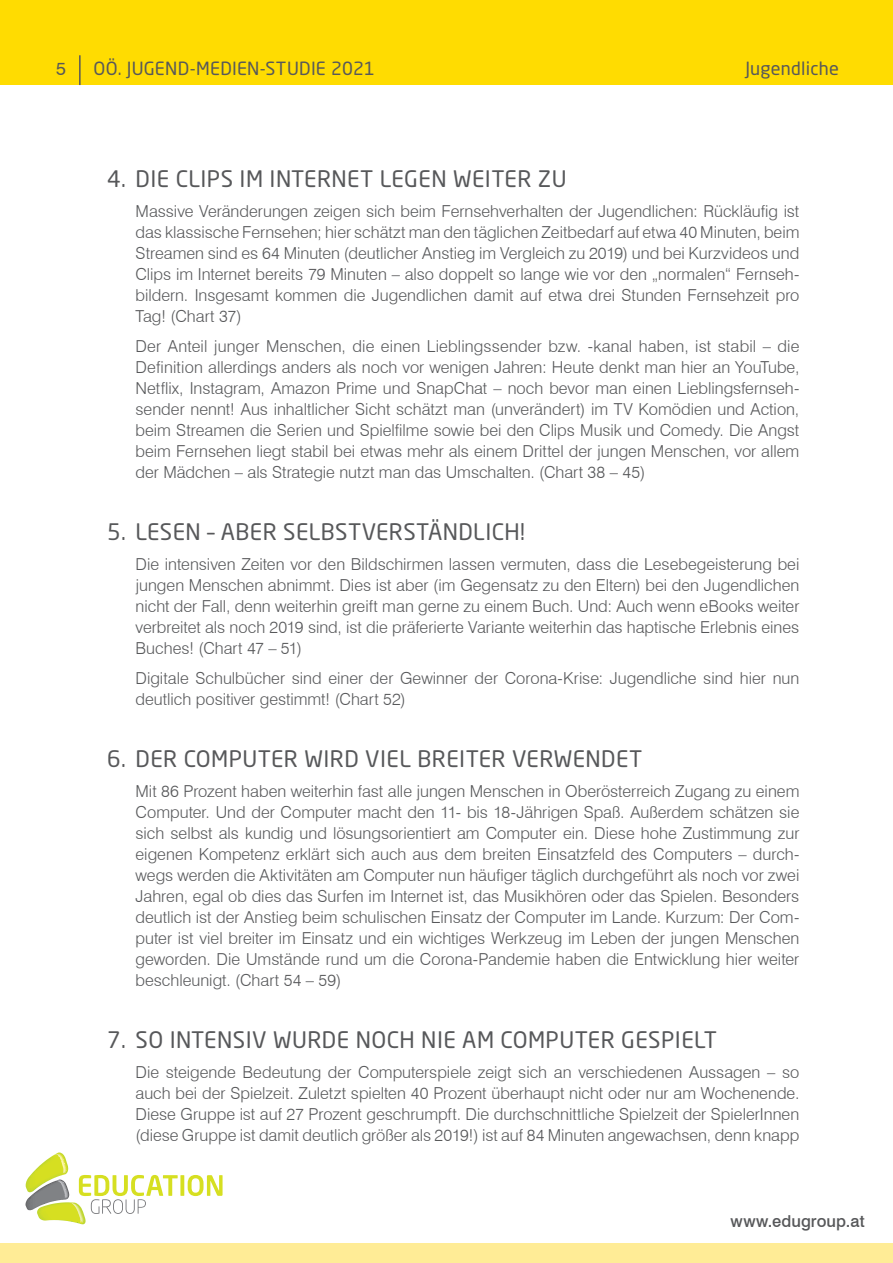
<style>
.page{position:relative;width:893px;height:1263px;background:#fff}
.page>*{position:absolute;margin:0;border:0;box-sizing:border-box;transform-origin:0 0}
.t1{font:22.5px "Neo Sans W1 G";letter-spacing:.02em;color:#57585a}
.t2{font:18px "Neo Sans W1 G";letter-spacing:.015em;color:#57585a}
.t3{font:18px "Swiss 721 BT";color:#57585a}
.t4{font:300 16.5px/21px "Swiss 721 BT";color:#57585a;text-align:justify}
.t5{font:500 16.5px "Swiss 721 BT";color:#57585a}
</style>
<div class="page">
<div style="left:0;top:0;width:893px;height:85px;background:#ffdc01"></div>
<div style="left:0;top:1243px;width:893px;height:20px;background:#ffec96"></div>
<hr style="left:79px;top:55px;width:2px;height:30px;background:#57585a">
<svg style="left:180px;top:1175px;width:4px;height:21px"></svg>
<svg style="left:188px;top:1175px;width:35px;height:21px"></svg>
<svg style="left:26px;top:1152px;width:152px;height:72px"></svg>
<p class="t3" style="left:56px;top:57px;width:11px">5</p>
<p class="t2" style="left:94px;top:57px;width:283px">OÖ. JUGEND-MEDIEN-STUDIE 2021</p>
<p class="t2" style="left:745px;top:58px;width:95px">Jugendliche</p>
<h1 class="t1" style="left:107px;top:165px;width:461px">4. DIE CLIPS IM INTERNET LEGEN WEITER ZU</h1>
<p class="t4" style="left:136px;top:200px;width:665px">Massive Veränderungen zeigen sich beim Fernsehverhalten der Jugendlichen: Rückläufig ist das klassische Fernsehen; hier schätzt man den täglichen Zeitbedarf auf etwa 40 Minuten, beim Streamen sind es 64 Minuten (deutlicher Anstieg im Vergleich zu 2019) und bei Kurzvideos und Clips im Internet bereits 79 Minuten – also doppelt so lange wie vor den „normalen“ Fernseh&shy;bildern. Insgesamt kommen die Jugendlichen damit auf etwa drei Stunden Fernsehzeit pro Tag! (Chart 37)</p>
<p class="t4" style="left:136px;top:335px;width:665px">Der Anteil junger Menschen, die einen Lieblingssender bzw. -kanal haben, ist stabil – die Definition allerdings anders als noch vor wenigen Jahren: Heute denkt man hier an YouTube, Netflix, Instagram, Amazon Prime und SnapChat – noch bevor man einen Lieblingsfernseh&shy;sender nennt! Aus inhaltlicher Sicht schätzt man (unverändert) im TV Komödien und Action, beim Streamen die Serien und Spielfilme sowie bei den Clips Musik und Comedy. Die Angst beim Fernsehen liegt stabil bei etwas mehr als einem Drittel der jungen Menschen, vor allem der Mädchen – als Strategie nutzt man das Umschalten. (Chart 38 – 45)</p>
<h1 class="t1" style="left:107px;top:518px;width:419px">5. LESEN – ABER SELBSTVERSTÄNDLICH!</h1>
<p class="t4" style="left:136px;top:553px;width:665px">Die intensiven Zeiten vor den Bildschirmen lassen vermuten, dass die Lesebegeisterung bei jungen Menschen abnimmt. Dies ist aber (im Gegensatz zu den Eltern) bei den Jugendlichen nicht der Fall, denn weiterhin greift man gerne zu einem Buch. Und: Auch wenn eBooks weiter verbreitet als noch 2019 sind, ist die präferierte Variante weiterhin das haptische Erlebnis eines Buches! (Chart 47 – 51)</p>
<p class="t4" style="left:136px;top:667px;width:665px">Digitale Schulbücher sind einer der Gewinner der Corona-Krise: Jugendliche sind hier nun deutlich positiver gestimmt! (Chart 52)</p>
<h1 class="t1" style="left:107px;top:745px;width:537px">6. DER COMPUTER WIRD VIEL BREITER VERWENDET</h1>
<p class="t4" style="left:136px;top:780px;width:665px">Mit 86 Prozent haben weiterhin fast alle jungen Menschen in Oberösterreich Zugang zu einem Computer. Und der Computer macht den 11- bis 18-Jährigen Spaß. Außerdem schätzen sie sich selbst als kundig und lösungsorientiert am Computer ein. Diese hohe Zustimmung zur eigenen Kompetenz erklärt sich auch aus dem breiten Einsatzfeld des Computers – durch&shy;wegs werden die Aktivitäten am Computer nun häufiger täglich durchgeführt als noch vor zwei Jahren, egal ob dies das Surfen im Internet ist, das Musikhören oder das Spielen. Besonders deutlich ist der Anstieg beim schulischen Einsatz der Computer im Lande. Kurzum: Der Com&shy;puter ist viel breiter im Einsatz und ein wichtiges Werkzeug im Leben der jungen Menschen geworden. Die Umstände rund um die Corona-Pandemie haben die Entwicklung hier weiter beschleunigt. (Chart 54 – 59)</p>
<h1 class="t1" style="left:107px;top:1026px;width:611px">7. SO INTENSIV WURDE NOCH NIE AM COMPUTER GESPIELT</h1>
<p class="t4" style="left:136px;top:1061px;width:665px">Die steigende Bedeutung der Computerspiele zeigt sich an verschiedenen Aussagen – so auch bei der Spielzeit. Zuletzt spielten 40 Prozent überhaupt nicht oder nur am Wochenende.<br>Diese Gruppe ist auf 27 Prozent geschrumpft. Die durchschnittliche Spielzeit der SpielerInnen (diese Gruppe ist damit deutlich größer als 2019!) ist auf 84 Minuten angewachsen, denn knapp</p>
<p class="t5" style="left:730px;top:1211px;width:136px">www.edugroup.at</p>
</div>
